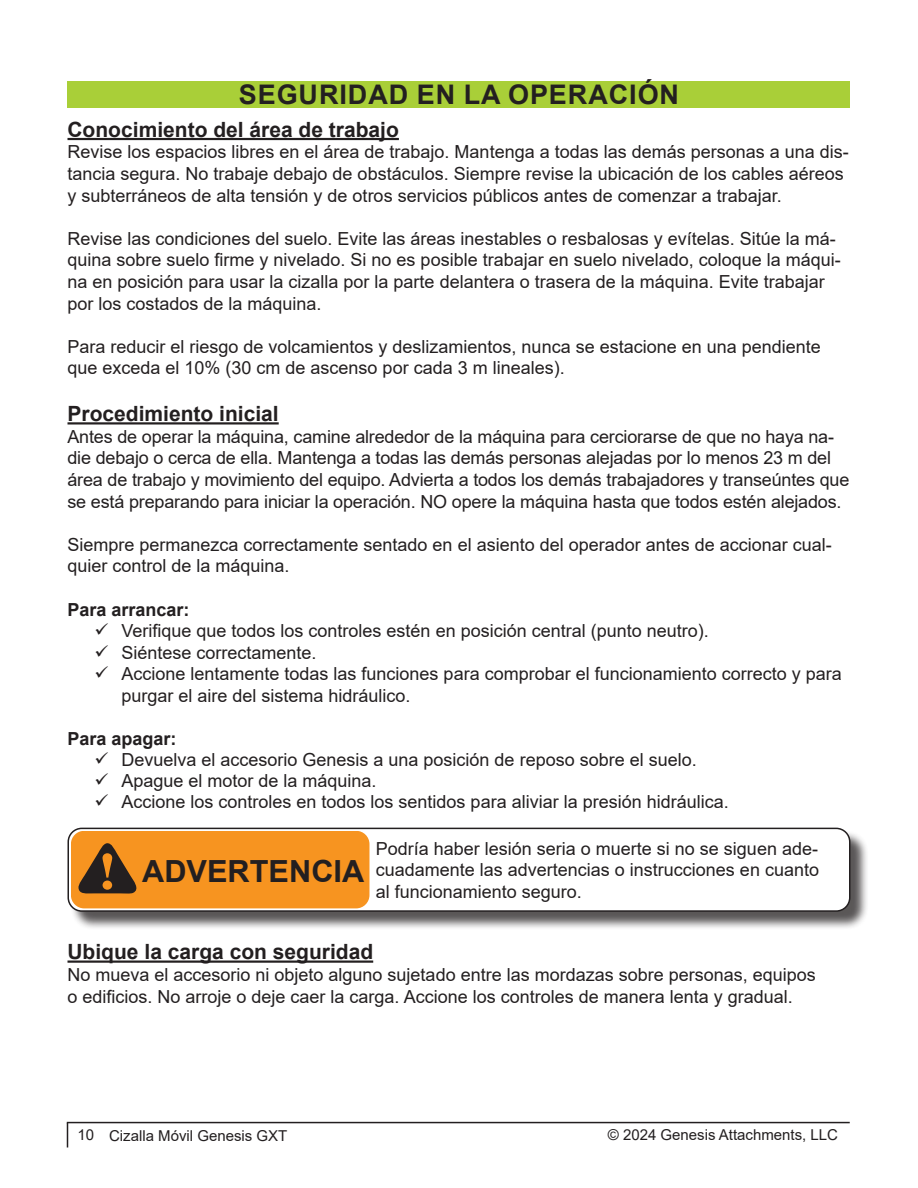
<style>
.page{position:relative;width:918px;height:1188px;background:#fff}
.page>*{position:absolute;margin:0;border:0;box-sizing:border-box;transform-origin:0 0}
.t1{font:700 30.45px "Arial";color:#231f20}
.Dupe_Section_Headings{font:700 27px "Arial";letter-spacing:.035em;color:#231f20}
.Paragraph_Headings{font:700 21px "Arial";color:#231f20}
.General_Paragraph_Style{font:18px/21.6px "Arial";color:#231f20}
.General_Paragraph_Style-2{font:700 18px "Arial";color:#231f20}
.t2{font:15px "Arial";color:#231f20}
.s1{font-family:"Georgia";font-size:50.55px;color:#f79420}
</style>
<div class="page">
<svg style="left:67px;top:1123px;width:1px;height:25px"></svg>
<hr style="left:67px;top:1122px;width:783px;height:1px;background:#231f20">
<hr style="left:68px;top:138px;width:331px;height:2px;background:#231f20">
<hr style="left:68px;top:422px;width:211px;height:3px;background:#231f20">
<hr style="left:68px;top:961px;width:305px;height:2px;background:#231f20">
<div style="left:70px;top:830px;width:799px;height:100px;background:#231f20;opacity:.75"></div>
<div style="left:68px;top:828px;width:782px;height:83px;background:#fff;border-radius:14px"></div>
<div style="left:68px;top:828px;width:782px;height:84px;border:2px solid #231f20;border-radius:14px"></div>
<svg style="left:71px;top:831px;width:298px;height:77px;background:#e68b21"></svg>
<div style="left:68px;top:81px;width:782px;height:27px;background:#a9cf38"></div>
<p class="Dupe_Section_Headings" style="left:239px;top:76px;width:442px">SEGURIDAD EN LA OPERACIÓN</p>
<p class="Paragraph_Headings" style="left:68px;top:115px;width:333px">Conocimiento del área de trabajo</p>
<p class="General_Paragraph_Style" style="left:68px;top:141px;width:783px">Revise los espacios libres en el área de trabajo. Mantenga a todas las demás personas a una dis&shy;tancia segura. No trabaje debajo de obstáculos. Siempre revise la ubicación de los cables aéreos y subterráneos de alta tensión y de otros servicios públicos antes de comenzar a trabajar.</p>
<p class="General_Paragraph_Style" style="left:68px;top:228px;width:775px">Revise las condiciones del suelo. Evite las áreas inestables o resbalosas y evítelas. Sitúe la má&shy;quina sobre suelo firme y nivelado. Si no es posible trabajar en suelo nivelado, coloque la máqui&shy;na en posición para usar la cizalla por la parte delantera o trasera de la máquina. Evite trabajar por los costados de la máquina.</p>
<p class="General_Paragraph_Style" style="left:68px;top:336px;width:755px">Para reducir el riesgo de volcamientos y deslizamientos, nunca se estacione en una pendiente que exceda el 10% (30 cm de ascenso por cada 3 m lineales).</p>
<p class="Paragraph_Headings" style="left:68px;top:399px;width:213px">Procedimiento inicial</p>
<p class="General_Paragraph_Style" style="left:68px;top:426px;width:783px">Antes de operar la máquina, camine alrededor de la máquina para cerciorarse de que no haya na&shy;die debajo o cerca de ella. Mantenga a todas las demás personas alejadas por lo menos 23 m del área de trabajo y movimiento del equipo. Advierta a todos los demás trabajadores y transeúntes que se está preparando para iniciar la operación. NO opere la máquina hasta que todos estén alejados.</p>
<p class="General_Paragraph_Style" style="left:68px;top:534px;width:766px">Siempre permanezca correctamente sentado en el asiento del operador antes de accionar cual&shy;quier control de la máquina.</p>
<p class="General_Paragraph_Style-2" style="left:68px;top:597px;width:124px">Para arrancar:</p>
<p class="General_Paragraph_Style" style="left:122px;top:620px;width:589px">Verifique que todos los controles estén en posición central (punto neutro).</p>
<p class="General_Paragraph_Style" style="left:122px;top:642px;width:197px">Siéntese correctamente.</p>
<p class="General_Paragraph_Style" style="left:122px;top:663px;width:722px">Accione lentamente todas las funciones para comprobar el funcionamiento correcto y para purgar el aire del sistema hidráulico.</p>
<p class="General_Paragraph_Style-2" style="left:68px;top:726px;width:111px">Para apagar:</p>
<p class="General_Paragraph_Style" style="left:122px;top:749px;width:577px">Devuelva el accesorio Genesis a una posición de reposo sobre el suelo.</p>
<p class="General_Paragraph_Style" style="left:122px;top:770px;width:257px">Apague el motor de la máquina.</p>
<p class="General_Paragraph_Style" style="left:122px;top:791px;width:609px">Accione los controles en todos los sentidos para aliviar la presión hidráulica.</p>
<p class="t1" style="left:98px;top:851px;width:268px"><span class="s1">!</span> ADVERTENCIA</p>
<p class="General_Paragraph_Style" style="left:376px;top:837px;width:445px;text-align:justify">Podría haber lesión seria o muerte si no se siguen ade&shy;cuadamente las advertencias o instrucciones en cuanto al funcionamiento seguro.</p>
<p class="Paragraph_Headings" style="left:68px;top:937px;width:307px">Ubique la carga con seguridad</p>
<p class="General_Paragraph_Style" style="left:68px;top:964px;width:750px">No mueva el accesorio ni objeto alguno sujetado entre las mordazas sobre personas, equipos o edificios. No arroje o deje caer la carga. Accione los controles de manera lenta y gradual.</p>
<p class="t2" style="left:77px;top:1125px;width:212px">10 Cizalla Móvil Genesis GXT</p>
<p class="t2" style="left:608px;top:1125px;width:232px">© 2024 Genesis Attachments, LLC</p>
</div>
